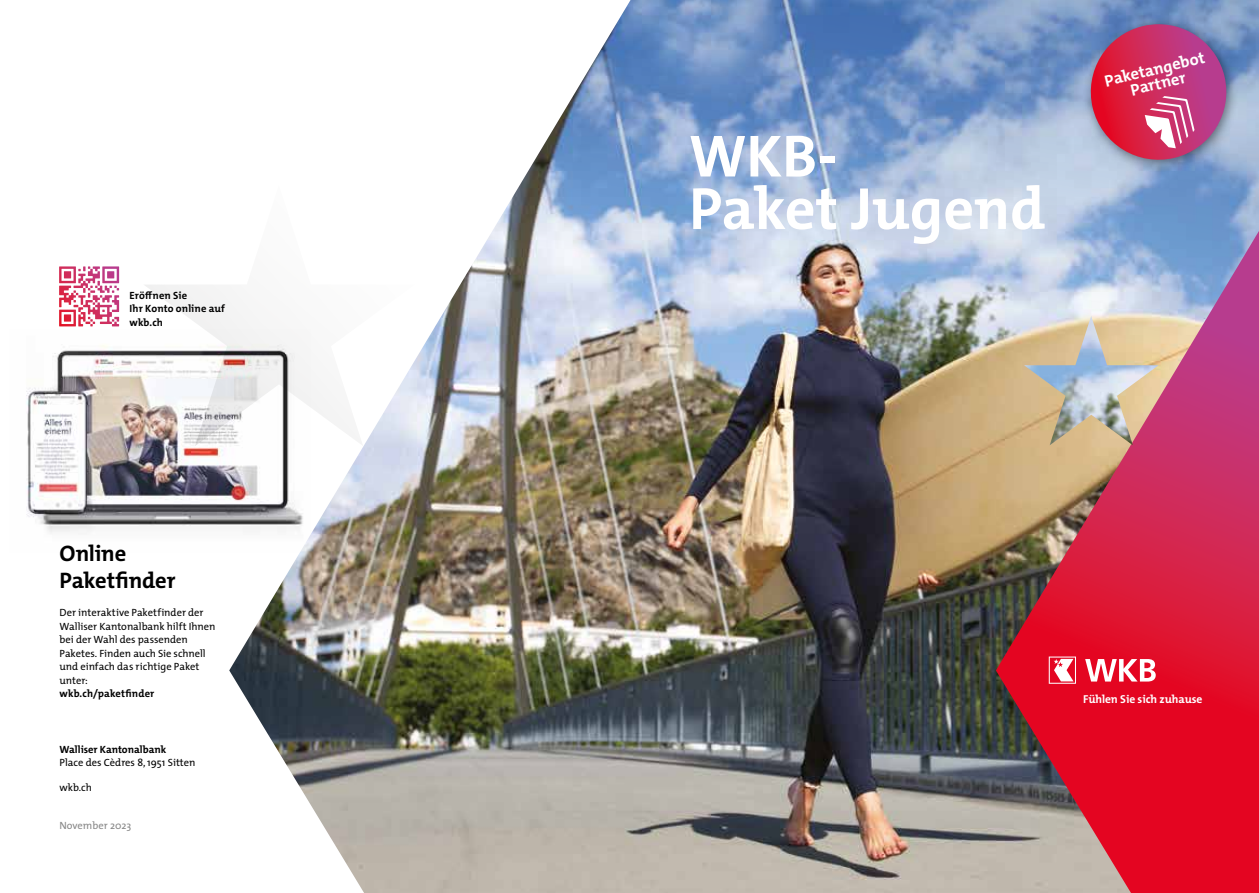
<style>
.page{position:relative;width:1259px;height:893px;background:#fff}
.page>*{position:absolute;margin:0;border:0;box-sizing:border-box;transform-origin:0 0}
.t1{font:700 60px/52.5px "The Mix C5";color:#fff}
.t2{font:700 22.5px/27px "The Mix C5";letter-spacing:-.01em;color:#000}
.t3{font:700 16.5px/14.9px "The Mix C5";color:#fff;text-align:center}
.t4{font:700 11.55px "T Mix";letter-spacing:-.01em;color:#fff}
.t5{font:10.5px/13.5px "T Mix";color:#000}
.t6{font:700 10.5px/13.5px "The Mix C5";letter-spacing:.01em;color:#000}
.t7{font:10.5px "T Mix";color:#878787}
</style>
<div class="page">
<img style="left:26px;top:345px;width:203px;height:188px">
<img style="left:229px;top:366px;width:1030px;height:527px">
<img style="left:1024px;top:366px;width:134px;height:79px">
<img style="left:415px;top:0;width:844px;height:366px">
<svg style="left:143px;top:285px;width:272px;height:161px"></svg>
<div style="left:1082px;top:16px;width:157px;height:157px;background:#000;opacity:.46"></div>
<svg style="left:1084px;top:24px;width:149px;height:143px;background:#b75885"></svg>
<svg style="left:1085px;top:659px;width:70px;height:22px"></svg>
<svg style="left:1048px;top:656px;width:28px;height:28px"></svg>
<svg style="left:59px;top:266px;width:60px;height:60px"></svg>
<p class="t6" style="left:129px;top:289px;width:97px">Eröffnen Sie<br>Ihr Konto online auf wkb.ch</p>
<h2 class="t2" style="left:60px;top:541px;width:117px">Online<br>Paketfinder</h2>
<p class="t5" style="left:60px;top:605px;width:158px">Der interaktive Paketfinder der<br>Walliser Kantonalbank hilft Ihnen bei der Wahl des passenden<br>Paketes. Finden auch Sie schnell und einfach das richtige Paket unter:</p>
<p class="t6" style="left:60px;top:687px;width:96px">wkb.ch/paketfinder</p>
<p class="t6" style="left:60px;top:743px;width:108px">Walliser Kantonalbank</p>
<p class="t5" style="left:60px;top:755px;width:137px">Place des Cèdres 8, 1951 Sitten</p>
<p class="t5" style="left:60px;top:780px;width:34px">wkb.ch</p>
<p class="t7" style="left:60px;top:817px;width:73px">November 2023</p>
<h1 class="t1" style="left:689px;top:131px;width:358px">WKB-<br>Paket Jugend</h1>
<h3 class="t3" style="left:1103px;top:74px;width:104px;rotate:-13deg">Paketangebot<br>Partner</h3>
<p class="t4" style="left:1083px;top:690px;width:121px">Fühlen Sie sich zuhause</p>
</div>
